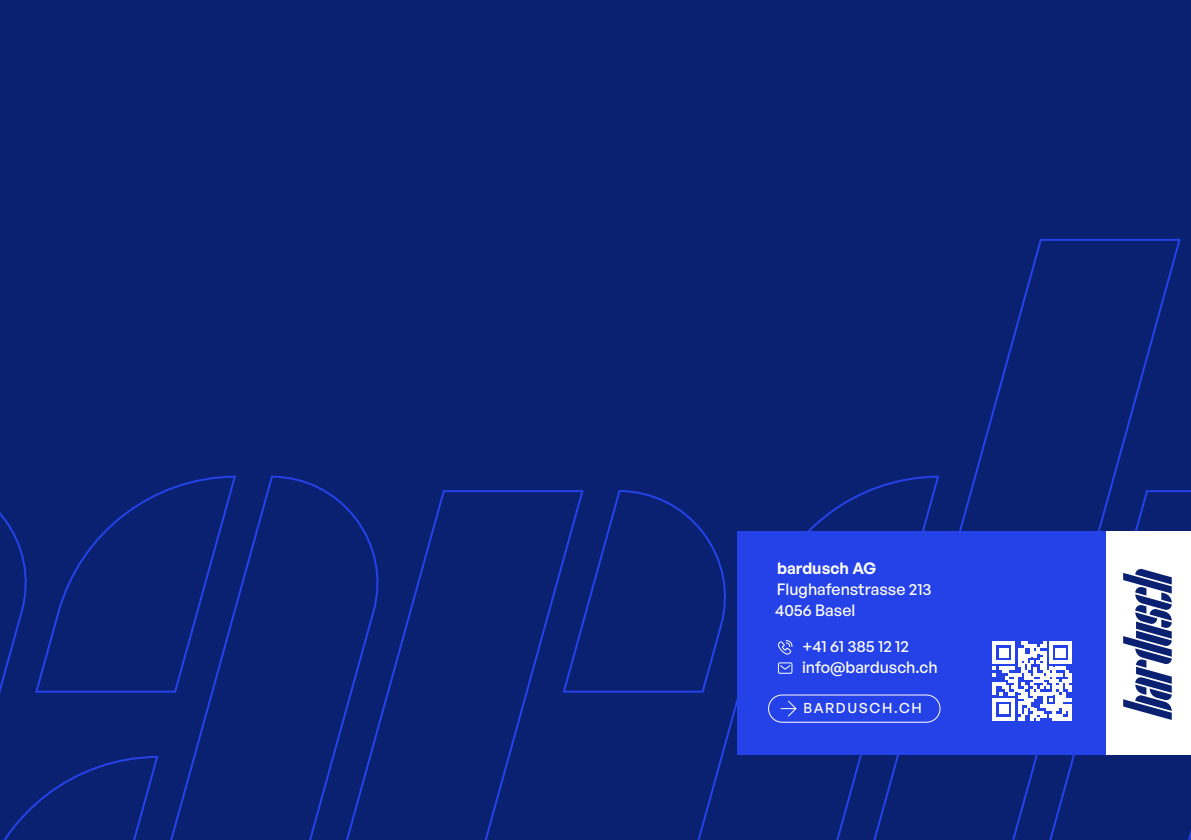
<style>
.page{position:relative;width:1191px;height:840px;background:#fff}
.page>*{position:absolute;margin:0;border:0;box-sizing:border-box;transform-origin:0 0}
.t1{font:500 16px "General Sans";color:#fff}
.t2{font:600 16px "General Sans";color:#fff}
.t3{font:500 14px "General Sans";letter-spacing:.115em;color:#fff}
</style>
<div class="page">
<div style="left:0;top:0;width:1191px;height:839px;background:#0a2171"></div>
<svg style="left:940px;top:238px;width:241px;height:517px"></svg>
<svg style="left:170px;top:475px;width:151px;height:364px"></svg>
<svg style="left:249px;top:488px;width:312px;height:351px"></svg>
<svg style="left:980px;top:488px;width:143px;height:351px"></svg>
<svg style="left:698px;top:475px;width:242px;height:364px"></svg>
<svg style="left:160px;top:475px;width:77px;height:218px"></svg>
<svg style="left:561px;top:488px;width:169px;height:205px"></svg>
<svg style="left:0;top:492px;width:160px;height:347px"></svg>
<div style="left:1106px;top:531px;width:85px;height:223px;background:#fff"></div>
<svg style="left:1123px;top:488px;width:68px;height:351px"></svg>
<div style="left:737px;top:531px;width:369px;height:223px;background:#2542e8"></div>
<svg style="left:778px;top:640px;width:14px;height:14px"></svg>
<div style="left:778px;top:662px;width:14px;height:11px;border:1px solid #fff"></div>
<svg style="left:779px;top:664px;width:12px;height:6px"></svg>
<div style="left:768px;top:694px;width:172px;height:28px;border:1px solid #fff;border-radius:14px"></div>
<svg style="left:780px;top:700px;width:17px;height:17px"></svg>
<svg style="left:992px;top:641px;width:79px;height:79px"></svg>
<p class="t2" style="left:777px;top:558px;width:101px">bardusch AG</p>
<p class="t1" style="left:777px;top:579px;width:156px">Flughafenstrasse 213</p>
<p class="t1" style="left:775px;top:599px;width:82px">4056 Basel</p>
<p class="t1" style="left:802px;top:635px;width:109px">+41 61 385 12 12</p>
<p class="t1" style="left:802px;top:656px;width:137px">info@bardusch.ch</p>
<p class="t3" style="left:803px;top:699px;width:120px">BARDUSCH.CH</p>
</div>
